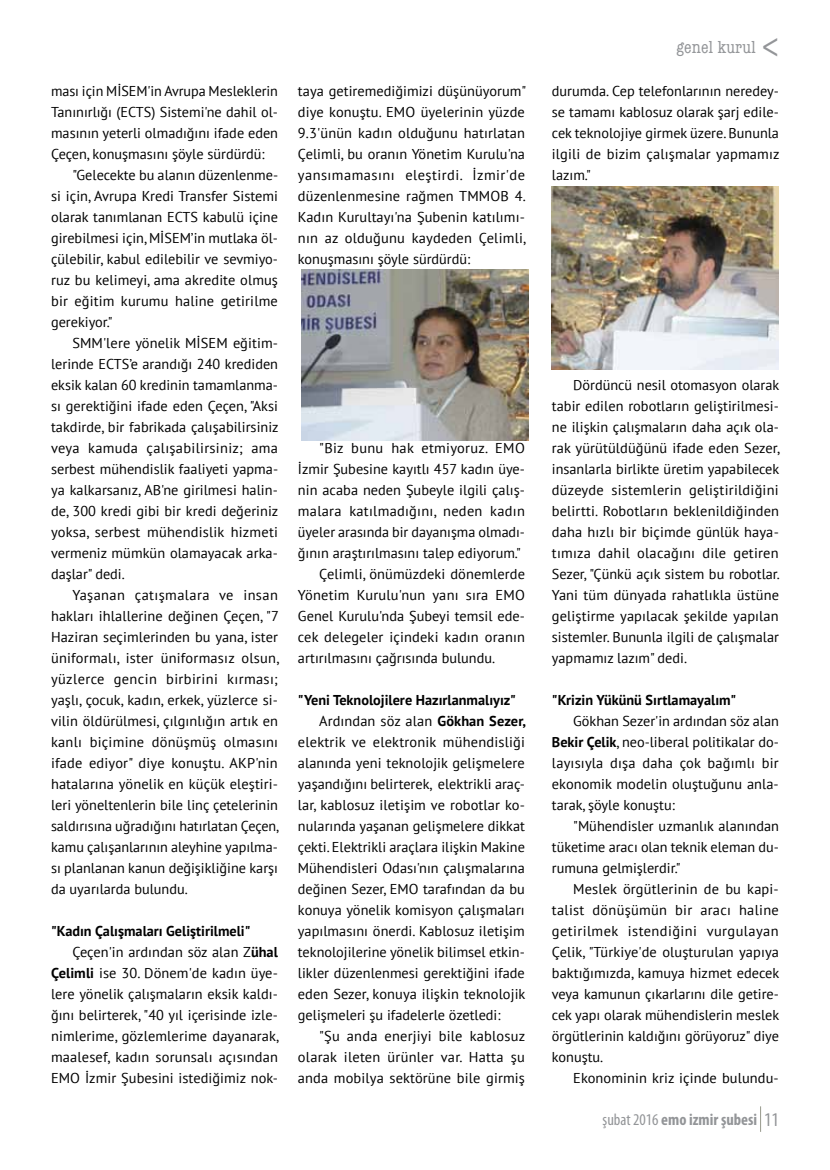
<style>
.page{position:relative;width:830px;height:1170px;background:#fff}
.page>*{position:absolute;margin:0;border:0;box-sizing:border-box;transform-origin:0 0}
.t1{font:condensed 18px "American Typewriter";letter-spacing:.01em;color:#939598}
.t2{font:700 condensed 16.5px "Myriad Pro";color:#939598}
.t3{font:14.25px/21px "PT Sans";color:#000;text-align:justify}
.t4{font:14.25px "PT Sans";letter-spacing:.02em;color:#000}
.t5{font:700 14.25px "PT Sans";color:#000}
.t6{font:14.25px "PT Sans";letter-spacing:.025em;color:#000}
.t7{font:14.25px "PT Sans";letter-spacing:.03em;color:#000}
.s1{font-weight:700}
.s2{font-weight:400}
.s3{font-weight:400;font-size:19.5px}
</style>
<div class="page">
<img style="left:301px;top:269px;width:227px;height:171px">
<img style="left:551px;top:187px;width:227px;height:183px">
<p class="t3" style="left:51px;top:80px;width:228px">ması için MİSEM'in Avrupa Mesleklerin</p>
<p class="t3" style="left:51px;top:101px;width:228px">Tanınırlığı (ECTS) Sistemi'ne dahil ol-</p>
<p class="t3" style="left:51px;top:122px;width:228px">masının yeterli olmadığını ifade eden</p>
<p class="t3" style="left:51px;top:143px;width:215px">Çeçen, konuşmasını şöyle sürdürdü:</p>
<p class="t3" style="left:72px;top:164px;width:207px">"Gelecekte bu alanın düzenlenme-</p>
<p class="t3" style="left:51px;top:185px;width:228px">si için, Avrupa Kredi Transfer Sistemi</p>
<p class="t3" style="left:51px;top:206px;width:228px">olarak tanımlanan ECTS kabulü içine</p>
<p class="t3" style="left:51px;top:227px;width:228px">girebilmesi için, MİSEM’in mutlaka öl-</p>
<p class="t3" style="left:51px;top:248px;width:228px">çülebilir, kabul edilebilir ve sevmiyo-</p>
<p class="t3" style="left:51px;top:269px;width:228px">ruz bu kelimeyi, ama akredite olmuş</p>
<p class="t3" style="left:51px;top:290px;width:228px">bir eğitim kurumu haline getirilme</p>
<p class="t3" style="left:51px;top:311px;width:63px">gerekiyor."</p>
<p class="t3" style="left:72px;top:332px;width:207px">SMM'lere yönelik MİSEM eğitim-</p>
<p class="t3" style="left:51px;top:353px;width:228px">lerinde ECTS’e arandığı 240 krediden</p>
<p class="t3" style="left:51px;top:374px;width:228px">eksik kalan 60 kredinin tamamlanma-</p>
<p class="t3" style="left:51px;top:395px;width:228px">sı gerektiğini ifade eden Çeçen, "Aksi</p>
<p class="t3" style="left:51px;top:416px;width:229px">takdirde, bir fabrikada çalışabilirsiniz</p>
<p class="t4" style="left:51px;top:439px;width:228px">veya kamuda çalışabilirsiniz; ama</p>
<p class="t3" style="left:51px;top:458px;width:228px">serbest mühendislik faaliyeti yapma-</p>
<p class="t3" style="left:51px;top:479px;width:228px">ya kalkarsanız, AB'ne girilmesi halin-</p>
<p class="t3" style="left:51px;top:500px;width:228px">de, 300 kredi gibi bir kredi değeriniz</p>
<p class="t3" style="left:51px;top:521px;width:228px">yoksa, serbest mühendislik hizmeti</p>
<p class="t3" style="left:51px;top:542px;width:228px">vermeniz mümkün olamayacak arka-</p>
<p class="t3" style="left:51px;top:563px;width:75px">daşlar" dedi.</p>
<p class="t7" style="left:72px;top:586px;width:207px">Yaşanan çatışmalara ve insan</p>
<p class="t3" style="left:51px;top:605px;width:229px">hakları ihlallerine değinen Çeçen, "7</p>
<p class="t3" style="left:51px;top:626px;width:228px">Haziran seçimlerinden bu yana, ister</p>
<p class="t3" style="left:51px;top:647px;width:229px">üniformalı, ister üniformasız olsun,</p>
<p class="t6" style="left:51px;top:670px;width:228px">yüzlerce gencin birbirini kırması;</p>
<p class="t3" style="left:51px;top:689px;width:228px">yaşlı, çocuk, kadın, erkek, yüzlerce si-</p>
<p class="t3" style="left:51px;top:710px;width:228px">vilin öldürülmesi, çılgınlığın artık en</p>
<p class="t4" style="left:51px;top:733px;width:228px">kanlı biçimine dönüşmüş olmasını</p>
<p class="t3" style="left:51px;top:752px;width:228px">ifade ediyor" diye konuştu. AKP'nin</p>
<p class="t3" style="left:51px;top:773px;width:228px">hatalarına yönelik en küçük eleştiri-</p>
<p class="t3" style="left:51px;top:794px;width:228px">leri yöneltenlerin bile linç çetelerinin</p>
<p class="t3" style="left:51px;top:815px;width:229px">saldırısına uğradığını hatırlatan Çeçen,</p>
<p class="t3" style="left:51px;top:836px;width:228px">kamu çalışanlarının aleyhine yapılma-</p>
<p class="t3" style="left:51px;top:857px;width:228px">sı planlanan kanun değişikliğine karşı</p>
<p class="t3" style="left:51px;top:878px;width:138px">da uyarılarda bulundu.</p>
<p class="t5" style="left:51px;top:921px;width:201px">"Kadın Çalışmaları Geliştirilmeli"</p>
<p class="t3" style="left:72px;top:941px;width:207px">Çeçen'in ardından söz alan Z<span class="s1">ühal</span></p>
<p class="t3" style="left:51px;top:962px;width:228px"><span class="s1">Çelimli</span> ise 30. Dönem'de kadın üye-</p>
<p class="t3" style="left:51px;top:983px;width:228px">lere yönelik çalışmaların eksik kaldı-</p>
<p class="t3" style="left:51px;top:1004px;width:228px">ğını belirterek, "40 yıl içerisinde izle-</p>
<p class="t3" style="left:51px;top:1025px;width:229px">nimlerime, gözlemlerime dayanarak,</p>
<p class="t3" style="left:51px;top:1046px;width:228px">maalesef, kadın sorunsalı açısından</p>
<p class="t3" style="left:51px;top:1067px;width:228px">EMO İzmir Şubesini istediğimiz nok-</p>
<p class="t3" style="left:298px;top:80px;width:230px">taya getiremediğimizi düşünüyorum" diye konuştu. EMO üyelerinin yüzde 9.3'ünün kadın olduğunu hatırlatan Çelimli, bu oranın Yönetim Kurulu'na yansımamasını eleştirdi. İzmir'de düzenlenmesine rağmen TMMOB 4.<br>Kadın Kurultayı'na Şubenin katılımı&shy;nın az olduğunu kaydeden Çelimli, konuşmasını şöyle sürdürdü:</p>
<p class="t4" style="left:319px;top:439px;width:207px">"Biz bunu hak etmiyoruz. EMO</p>
<p class="t3" style="left:298px;top:458px;width:228px">İzmir Şubesine kayıtlı 457 kadın üye-</p>
<p class="t3" style="left:298px;top:479px;width:228px">nin acaba neden Şubeyle ilgili çalış-</p>
<p class="t4" style="left:298px;top:502px;width:228px">malara katılmadığını, neden kadın</p>
<p class="t3" style="left:298px;top:521px;width:228px">üyeler arasında bir dayanışma olmadı-</p>
<p class="t3" style="left:298px;top:542px;width:224px">ğının araştırılmasını talep ediyorum."</p>
<p class="t3" style="left:319px;top:563px;width:207px">Çelimli, önümüzdeki dönemlerde</p>
<p class="t3" style="left:298px;top:584px;width:228px">Yönetim Kurulu'nun yanı sıra EMO</p>
<p class="t3" style="left:298px;top:605px;width:228px">Genel Kurulu'nda Şubeyi temsil ede-</p>
<p class="t3" style="left:298px;top:626px;width:228px">cek delegeler içindeki kadın oranın</p>
<p class="t3" style="left:298px;top:647px;width:199px">artırılmasını çağrısında bulundu.</p>
<p class="t5" style="left:298px;top:690px;width:219px">"Yeni Teknolojilere Hazırlanmalıyız"</p>
<p class="t3" style="left:319px;top:710px;width:208px">Ardından söz alan <span class="s1">Gökhan Sezer,</span></p>
<p class="t3" style="left:298px;top:731px;width:228px">elektrik ve elektronik mühendisliği</p>
<p class="t3" style="left:298px;top:752px;width:228px">alanında yeni teknolojik gelişmelere</p>
<p class="t3" style="left:298px;top:773px;width:228px">yaşandığını belirterek, elektrikli araç-</p>
<p class="t3" style="left:298px;top:794px;width:228px">lar, kablosuz iletişim ve robotlar ko-</p>
<p class="t3" style="left:298px;top:815px;width:228px">nularında yaşanan gelişmelere dikkat</p>
<p class="t3" style="left:298px;top:836px;width:228px">çekti. Elektrikli araçlara ilişkin Makine</p>
<p class="t3" style="left:298px;top:857px;width:228px">Mühendisleri Odası'nın çalışmalarına</p>
<p class="t3" style="left:298px;top:878px;width:228px">değinen Sezer, EMO tarafından da bu</p>
<p class="t3" style="left:298px;top:899px;width:228px">konuya yönelik komisyon çalışmaları</p>
<p class="t3" style="left:298px;top:920px;width:228px">yapılmasını önerdi. Kablosuz iletişim</p>
<p class="t3" style="left:298px;top:941px;width:228px">teknolojilerine yönelik bilimsel etkin-</p>
<p class="t3" style="left:298px;top:962px;width:228px">likler düzenlenmesi gerektiğini ifade</p>
<p class="t3" style="left:298px;top:983px;width:229px">eden Sezer, konuya ilişkin teknolojik</p>
<p class="t3" style="left:298px;top:1004px;width:204px">gelişmeleri şu ifadelerle özetledi:</p>
<p class="t3" style="left:319px;top:1025px;width:207px">"Şu anda enerjiyi bile kablosuz</p>
<p class="t3" style="left:298px;top:1046px;width:228px">olarak ileten ürünler var. Hatta şu</p>
<p class="t3" style="left:298px;top:1067px;width:228px">anda mobilya sektörüne bile girmiş</p>
<p class="t1" style="left:676px;top:33px;width:81px">genel kurul</p>
<p class="t3" style="left:551px;top:80px;width:229px">durumda. Cep telefonlarının neredey&shy;se tamamı kablosuz olarak şarj edile&shy;cek teknolojiye girmek üzere. Bununla ilgili de bizim çalışmalar yapmamız lazım."</p>
<p class="t3" style="left:551px;top:374px;width:229px;text-indent:21px">Dördüncü nesil otomasyon olarak tabir edilen robotların geliştirilmesi&shy;ne ilişkin çalışmaların daha açık ola&shy;rak yürütüldüğünü ifade eden Sezer, insanlarla birlikte üretim yapabilecek düzeyde sistemlerin geliştirildiğini belirtti. Robotların beklenildiğinden daha hızlı bir biçimde günlük haya&shy;tımıza dahil olacağını dile getiren Sezer, "Çünkü açık sistem bu robotlar.<br>Yani tüm dünyada rahatlıkla üstüne geliştirme yapılacak şekilde yapılan sistemler. Bununla ilgili de çalışmalar yapmamız lazım" dedi.</p>
<p class="t5" style="left:551px;top:690px;width:186px">"Krizin Yükünü Sırtlamayalım"</p>
<p class="t3" style="left:551px;top:710px;width:228px;text-indent:21px">Gökhan Sezer'in ardından söz alan <span class="s1">Bekir Çelik</span>, neo-liberal politikalar do&shy;layısıyla dışa daha çok bağımlı bir ekonomik modelin oluştuğunu anla&shy;tarak, şöyle konuştu:</p>
<p class="t3" style="left:551px;top:815px;width:228px;text-indent:21px">"Mühendisler uzmanlık alanından tüketime aracı olan teknik eleman du&shy;rumuna gelmişlerdir."</p>
<p class="t3" style="left:551px;top:878px;width:229px;text-indent:21px">Meslek örgütlerinin de bu kapi&shy;talist dönüşümün bir aracı haline getirilmek istendiğini vurgulayan Çelik, "Türkiye'de oluşturulan yapıya baktığımızda, kamuya hizmet edecek veya kamunun çıkarlarını dile getire&shy;cek yapı olarak mühendislerin meslek örgütlerinin kaldığını görüyoruz" diye konuştu.</p>
<p class="t3" style="left:573px;top:1067px;width:207px">Ekonominin kriz içinde bulundu-</p>
<p class="t2" style="left:602px;top:1109px;width:178px"><span class="s2">şubat 2016</span> emo izmir şubesi <span class="s3">11</span></p>
</div>
